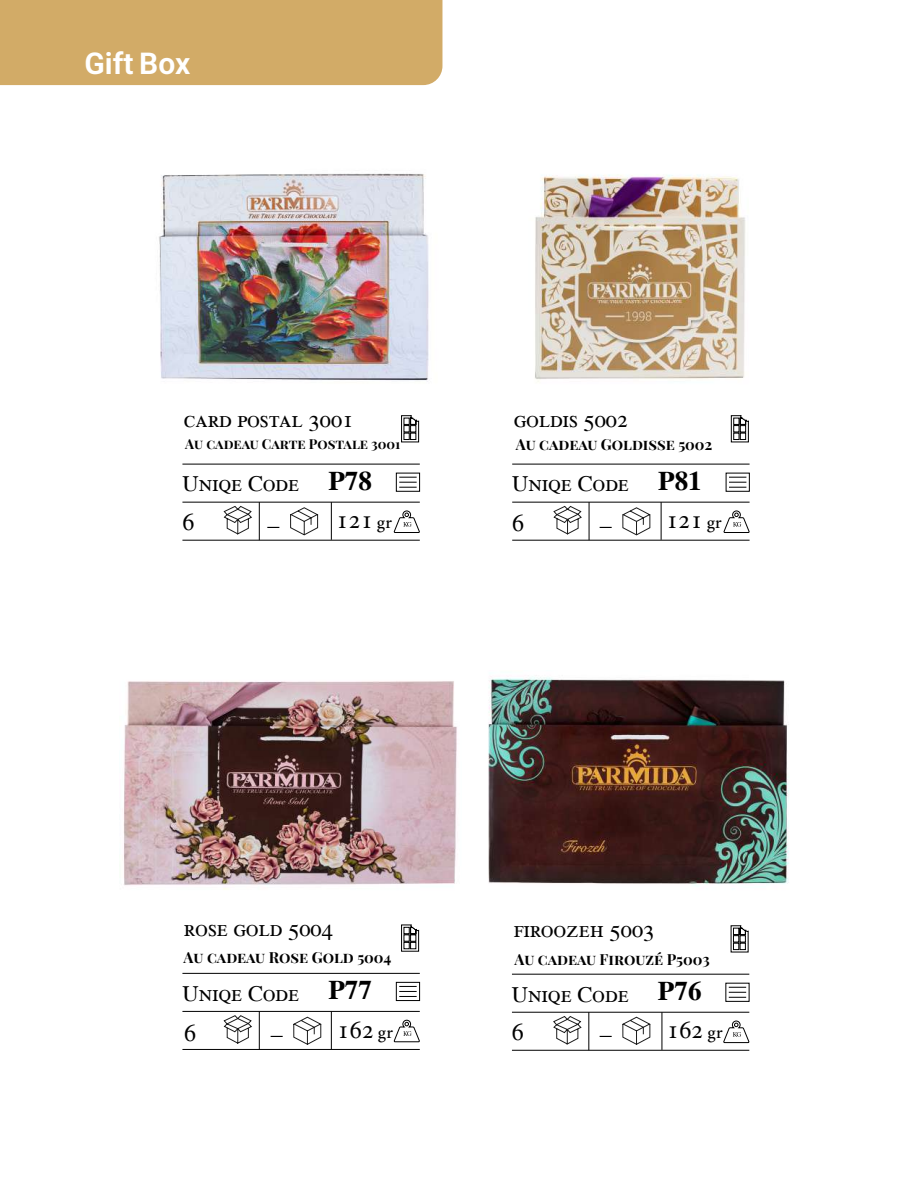
<style>
.page{position:relative;width:919px;height:1187px;background:#fff}
.page>*{position:absolute;margin:0;border:0;box-sizing:border-box;transform-origin:0 0}
.t1{font:700 30px "IRAN Yekan X";color:#fff}
.t2{font:700 27px "Times";color:#000}
.t3{font:24px "Times Roman SC&OSF";letter-spacing:.01em;color:#000}
.t4{font:22.5px "Times Roman SC&OSF";color:#000}
.t5{font:700 15px "Playfair Display SC";color:#000}
.t6{font:700 13.5px "Playfair Display SC";color:#000}
.s1{font-family:"Adobe Arabic"}
</style>
<div class="page">
<div style="left:0;top:0;width:442px;height:85px;background:#d2ab67"></div>
<img style="left:488px;top:676px;width:301px;height:211px">
<img style="left:123px;top:681px;width:334px;height:209px">
<img style="left:159px;top:173px;width:270px;height:209px">
<svg style="left:393px;top:510px;width:27px;height:23px"></svg>
<hr style="left:182px;top:539px;width:238px;height:1px;background:#000">
<hr style="left:182px;top:463px;width:238px;height:1px;background:#000">
<hr style="left:182px;top:501px;width:238px;height:1px;background:#000">
<hr style="left:331px;top:502px;width:1px;height:37px;background:#000">
<hr style="left:259px;top:502px;width:1px;height:38px;background:#000">
<svg style="left:401px;top:415px;width:18px;height:27px"></svg>
<svg style="left:223px;top:505px;width:29px;height:30px"></svg>
<svg style="left:395px;top:472px;width:25px;height:20px"></svg>
<svg style="left:723px;top:510px;width:27px;height:23px"></svg>
<hr style="left:512px;top:539px;width:237px;height:1px;background:#000">
<hr style="left:512px;top:463px;width:237px;height:1px;background:#000">
<hr style="left:512px;top:501px;width:237px;height:1px;background:#000">
<hr style="left:660px;top:502px;width:1px;height:37px;background:#000">
<hr style="left:588px;top:502px;width:1px;height:38px;background:#000">
<svg style="left:730px;top:415px;width:19px;height:27px"></svg>
<svg style="left:553px;top:505px;width:29px;height:30px"></svg>
<svg style="left:725px;top:472px;width:25px;height:20px"></svg>
<svg style="left:723px;top:1020px;width:26px;height:23px"></svg>
<hr style="left:512px;top:1049px;width:237px;height:1px;background:#000">
<hr style="left:512px;top:973px;width:237px;height:1px;background:#000">
<hr style="left:512px;top:1011px;width:237px;height:1px;background:#000">
<hr style="left:661px;top:1012px;width:1px;height:37px;background:#000">
<hr style="left:588px;top:1012px;width:1px;height:38px;background:#000">
<svg style="left:730px;top:925px;width:18px;height:27px"></svg>
<svg style="left:553px;top:1016px;width:29px;height:29px"></svg>
<svg style="left:725px;top:982px;width:24px;height:20px"></svg>
<img style="left:535px;top:174px;width:211px;height:208px">
<svg style="left:393px;top:1019px;width:27px;height:23px"></svg>
<hr style="left:182px;top:1048px;width:238px;height:1px;background:#000">
<hr style="left:182px;top:972px;width:238px;height:1px;background:#000">
<hr style="left:182px;top:1010px;width:238px;height:1px;background:#000">
<hr style="left:331px;top:1011px;width:1px;height:37px;background:#000">
<hr style="left:259px;top:1011px;width:1px;height:38px;background:#000">
<svg style="left:401px;top:924px;width:18px;height:27px"></svg>
<svg style="left:223px;top:1015px;width:29px;height:29px"></svg>
<svg style="left:395px;top:981px;width:25px;height:20px"></svg>
<svg style="left:622px;top:507px;width:29px;height:28px"></svg>
<svg style="left:290px;top:507px;width:29px;height:28px"></svg>
<svg style="left:622px;top:1016px;width:29px;height:29px"></svg>
<svg style="left:293px;top:1016px;width:29px;height:29px"></svg>
<h1 class="t1" style="left:84px;top:46px;width:107px">Gift Box</h1>
<p class="t4" style="left:184px;top:406px;width:171px">card postal 3001</p>
<p class="t4" style="left:514px;top:406px;width:116px">goldis 5002</p>
<p class="t6" style="left:185px;top:433px;width:217px">Au cadeau Carte Postale 3001</p>
<p class="t5" style="left:515px;top:433px;width:198px">Au cadeau Goldisse 5002</p>
<p class="t4" style="left:182px;top:471px;width:118px">Uniqe Code</p>
<p class="t2" style="left:328px;top:464px;width:45px">P78</p>
<p class="t4" style="left:512px;top:471px;width:118px">Uniqe Code</p>
<p class="t2" style="left:658px;top:464px;width:45px">P81</p>
<p class="t3" style="left:182px;top:508px;width:13px">6</p>
<p class="t3" style="left:267px;top:503px;width:13px">_</p>
<p class="t3" style="left:336px;top:506px;width:57px">121 <span class="s1">gr</span></p>
<p class="t3" style="left:512px;top:509px;width:13px">6</p>
<p class="t3" style="left:599px;top:503px;width:13px">_</p>
<p class="t3" style="left:666px;top:506px;width:57px">121 <span class="s1">gr</span></p>
<p class="t4" style="left:184px;top:915px;width:150px">rose gold 5004</p>
<p class="t5" style="left:183px;top:945px;width:209px">Au cadeau Rose Gold 5004</p>
<p class="t4" style="left:513px;top:916px;width:142px">firoozeh 5003</p>
<p class="t5" style="left:514px;top:947px;width:197px">Au cadeau Firouzé P5003</p>
<p class="t4" style="left:182px;top:980px;width:118px">Uniqe Code</p>
<p class="t2" style="left:328px;top:973px;width:45px">P77</p>
<p class="t4" style="left:512px;top:981px;width:118px">Uniqe Code</p>
<p class="t2" style="left:658px;top:974px;width:45px">P76</p>
<p class="t3" style="left:184px;top:1018px;width:14px">6</p>
<p class="t3" style="left:271px;top:1012px;width:13px">_</p>
<p class="t3" style="left:337px;top:1015px;width:57px">162 <span class="s1">gr</span></p>
<p class="t3" style="left:512px;top:1018px;width:13px">6</p>
<p class="t3" style="left:599px;top:1012px;width:13px">_</p>
<p class="t3" style="left:667px;top:1016px;width:57px">162 <span class="s1">gr</span></p>
</div>
